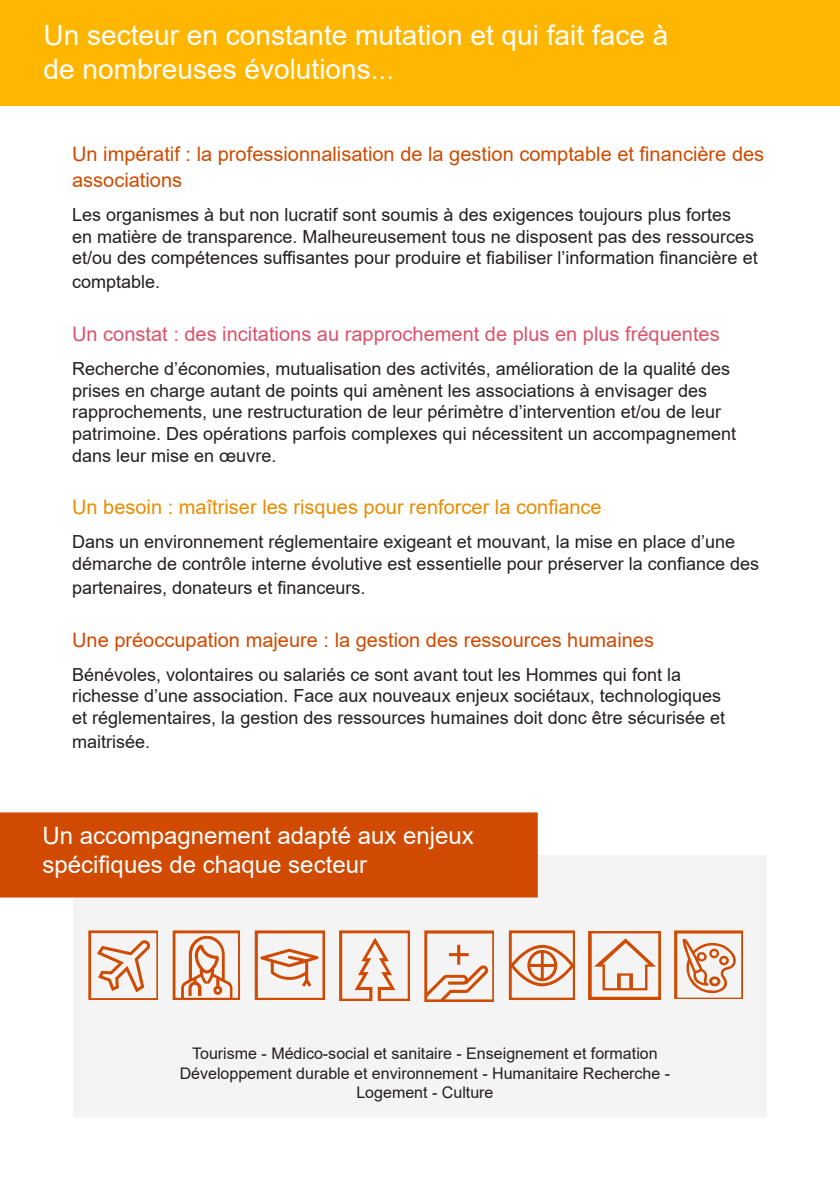
<style>
.page{position:relative;width:840px;height:1191px;background:#fff}
.page>*{position:absolute;margin:0;border:0;box-sizing:border-box;transform-origin:0 0}
.t1{font:28px/33.6px "Arial";color:#fff}
.t2{font:24px/28.8px "Arial";color:#fff}
.t3{font:20px/26.4px "Arial";color:#d04a02}
.t4{font:20px "Arial";color:#db536a}
.t5{font:20px "Arial";color:#eb8c00}
.t6{font:18px/21.6px "Arial";color:#231f20}
.t7{font:16px/19.2px "Arial";color:#231f20;text-align:center}
</style>
<div class="page">
<div style="left:73px;top:856px;width:693px;height:262px;background:#f4f4f4"></div>
<div style="left:0;top:0;width:839px;height:105px;background:#ffb600"></div>
<div style="left:0;top:812px;width:537px;height:85px;background:#d04a02"></div>
<svg style="left:88px;top:930px;width:70px;height:69px"></svg>
<svg style="left:339px;top:930px;width:70px;height:70px"></svg>
<svg style="left:172px;top:930px;width:68px;height:69px"></svg>
<svg style="left:674px;top:930px;width:68px;height:68px"></svg>
<svg style="left:588px;top:931px;width:72px;height:69px"></svg>
<svg style="left:424px;top:930px;width:69px;height:71px"></svg>
<svg style="left:254px;top:930px;width:70px;height:69px"></svg>
<svg style="left:508px;top:930px;width:66px;height:69px"></svg>
<p class="t1" style="left:44px;top:19px;width:626px">Un secteur en constante mutation et qui fait face à de nombreuses évolutions...</p>
<p class="t3" style="left:72px;top:140px;width:693px">Un impératif : la professionnalisation de la gestion comptable et financière des associations</p>
<p class="t6" style="left:72px;top:204px;width:686px">Les organismes à but non lucratif sont soumis à des exigences toujours plus fortes<br>en matière de transparence. Malheureusement tous ne disposent pas des ressources et/ou des compétences suffisantes pour produire et fiabiliser l’information financière et</p>
<p class="t6" style="left:72px;top:271px;width:90px">comptable.</p>
<p class="t4" style="left:72px;top:320px;width:648px">Un constat : des incitations au rapprochement de plus en plus fréquentes</p>
<p class="t6" style="left:72px;top:358px;width:665px">Recherche d’économies, mutualisation des activités, amélioration de la qualité des prises en charge autant de points qui amènent les associations à envisager des rapprochements, une restructuration de leur périmètre d’intervention et/ou de leur patrimoine. Des opérations parfois complexes qui nécessitent un accompagnement dans leur mise en œuvre.</p>
<p class="t5" style="left:72px;top:493px;width:531px">Un besoin : maîtriser les risques pour renforcer la confiance</p>
<p class="t6" style="left:72px;top:531px;width:688px">Dans un environnement réglementaire exigeant et mouvant, la mise en place d’une démarche de contrôle interne évolutive est essentielle pour préserver la confiance des</p>
<p class="t6" style="left:72px;top:577px;width:295px">partenaires, donateurs et financeurs.</p>
<p class="t3" style="left:72px;top:626px;width:583px">Une préoccupation majeure : la gestion des ressources humaines</p>
<p class="t6" style="left:72px;top:663px;width:654px">Bénévoles, volontaires ou salariés ce sont avant tout les Hommes qui font la richesse d’une association. Face aux nouveaux enjeux sociétaux, technologiques et réglementaires, la gestion des ressources humaines doit donc être sécurisée et</p>
<p class="t6" style="left:72px;top:731px;width:80px">maitrisée.</p>
<p class="t2" style="left:43px;top:821px;width:432px">Un accompagnement adapté aux enjeux spécifiques de chaque secteur</p>
<p class="t7" style="left:179px;top:1044px;width:491px">Tourisme - Médico-social et sanitaire - Enseignement et formation<br>Développement durable et environnement - Humanitaire Recherche -<br>Logement - Culture</p>
</div>
